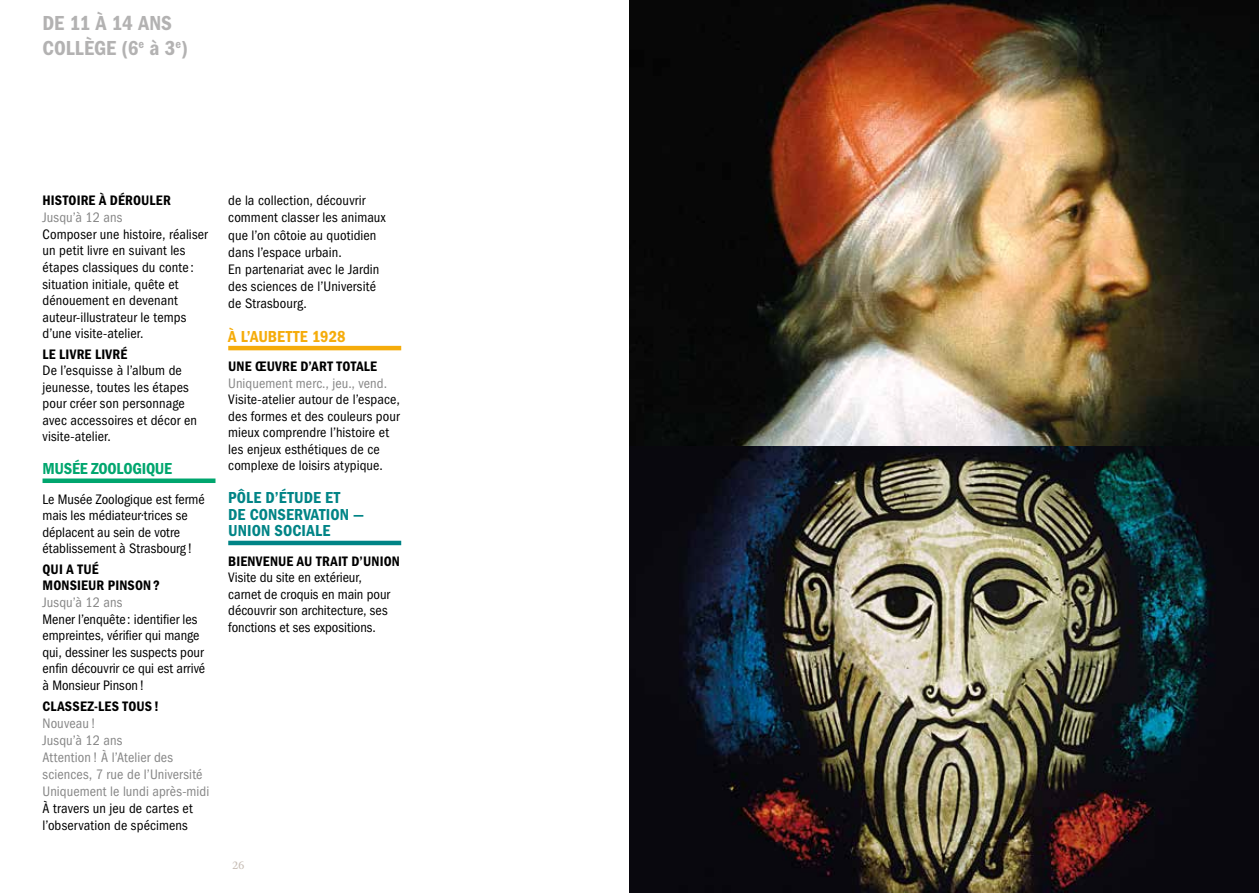
<style>
.page{position:relative;width:1259px;height:893px;background:#fff}
.page>*{position:absolute;margin:0;border:0;box-sizing:border-box;transform-origin:0 0}
.t1{font:21px/25.2px "Franklin Gothic LT Pro Cn Dm";color:#b3b2b2}
.t2{font:16.5px/16.5px "Franklin Gothic LT Pro Cn Dm";letter-spacing:.005em;color:#008486}
.t3{font:16.5px "Franklin Gothic LT Pro Cn Dm";letter-spacing:-.015em;color:#00a66e}
.t4{font:16.5px "Franklin Gothic LT Pro Cn Dm";color:#f5ac0b}
.t5{font:condensed 14.25px/16.5px "Franklin Gothic LT Pro";letter-spacing:.005em;color:#000}
.t6{font:condensed 14.25px/17.1px "Franklin Gothic LT Pro";letter-spacing:.005em;color:#878787}
.t7{font:14.25px/16.5px "Franklin Gothic LT Pro Cn Dm";letter-spacing:.015em;color:#000}
.t8{font:12px "Arnhem Blond";color:#c7bdb5}
</style>
<div class="page">
<div style="left:43px;top:478px;width:172px;height:5px;background:#00a66e"></div>
<hr style="left:228px;top:346px;width:173px;height:4px;background:#f5ac0b">
<hr style="left:228px;top:541px;width:173px;height:4px;background:#008486">
<img style="left:629px;top:0;width:630px;height:893px">
<h1 class="t1" style="left:43px;top:10px;width:147px">DE 11 À 14 ANS<br>COLLÈGE (6<sup>e</sup> à 3<sup>e</sup>)</h1>
<p class="t7" style="left:43px;top:192px;width:130px">HISTOIRE À DÉROULER</p>
<p class="t6" style="left:43px;top:209px;width:81px">Jusqu’à 12 ans</p>
<p class="t5" style="left:43px;top:226px;width:167px">Composer une histoire, réaliser un petit livre en suivant les étapes classiques du conte : situation initiale, quête et dénouement en devenant auteur-illustrateur le temps d’une visite-atelier.</p>
<p class="t7" style="left:43px;top:346px;width:86px">LE LIVRE LIVRÉ</p>
<p class="t5" style="left:43px;top:362px;width:156px">De l’esquisse à l’album de jeunesse, toutes les étapes pour créer son personnage avec accessoires et décor en visite-atelier.</p>
<p class="t3" style="left:43px;top:459px;width:131px">MUSÉE ZOOLOGIQUE</p>
<p class="t5" style="left:43px;top:491px;width:164px">Le Musée Zoologique est fermé mais les médiateur·trices se déplacent au sein de votre établissement à Strasbourg!</p>
<p class="t7" style="left:43px;top:561px;width:119px">QUI A TUÉ<br>MONSIEUR PINSON?</p>
<p class="t6" style="left:43px;top:594px;width:81px">Jusqu’à 12 ans</p>
<p class="t5" style="left:43px;top:611px;width:164px">Mener l’enquête: identifier les empreintes, vérifier qui mange qui, dessiner les suspects pour enfin découvrir ce qui est arrivé à Monsieur Pinson!</p>
<p class="t7" style="left:43px;top:698px;width:118px">CLASSEZ-LES TOUS!</p>
<p class="t6" style="left:43px;top:715px;width:168px">Nouveau!<br>Jusqu’à 12 ans<br>Attention ! À l’Atelier des sciences, 7 rue de l’Université<br>Uniquement le lundi après-midi</p>
<p class="t5" style="left:43px;top:800px;width:152px;line-height:17.1px">À travers un jeu de cartes et l’observation de spécimens</p>
<p class="t5" style="left:228px;top:192px;width:159px;line-height:17.1px">de la collection, découvrir comment classer les animaux que l’on côtoie au quotidien dans l’espace urbain.<br>En partenariat avec le Jardin des sciences de l’Université de Strasbourg.</p>
<p class="t4" style="left:228px;top:327px;width:119px">À L’AUBETTE 1928</p>
<p class="t7" style="left:228px;top:358px;width:150px">UNE ŒUVRE D’ART TOTALE</p>
<p class="t6" style="left:228px;top:375px;width:160px">Uniquement merc., jeu., vend.</p>
<p class="t5" style="left:228px;top:392px;width:173px">Visite-atelier autour de l’espace, des formes et des couleurs pour mieux comprendre l’histoire et les enjeux esthétiques de ce complexe de loisirs atypique.</p>
<p class="t2" style="left:228px;top:490px;width:137px">PÔLE D’ÉTUDE ET<br>DE CONSERVATION —<br>UNION SOCIALE</p>
<p class="t7" style="left:228px;top:553px;width:173px">BIENVENUE AU TRAIT D’UNION</p>
<p class="t5" style="left:228px;top:569px;width:163px">Visite du site en extérieur, carnet de croquis en main pour découvrir son architecture, ses fonctions et ses expositions.</p>
<p class="t8" style="left:232px;top:859px;width:14px">26</p>
</div>
